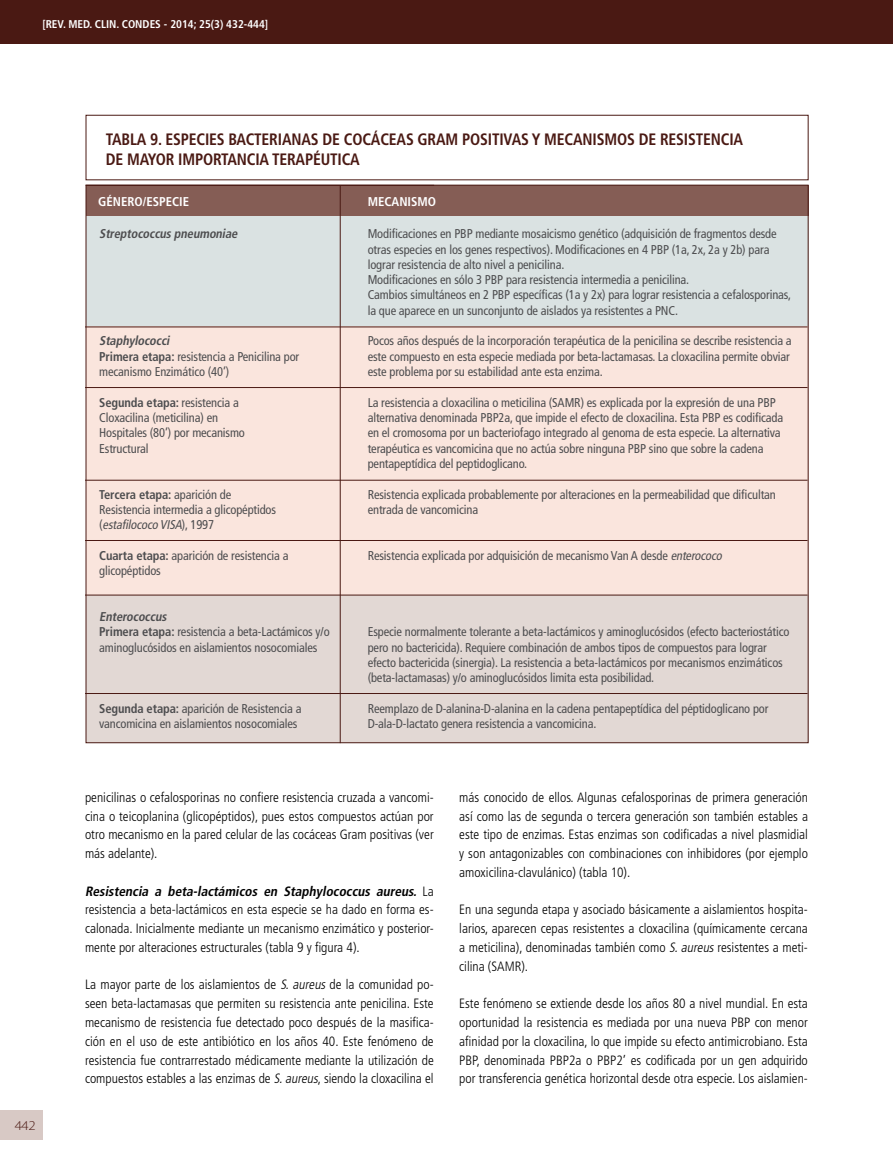
<style>
.page{position:relative;width:893px;height:1170px;background:#fff}
.page>*{position:absolute;margin:0;border:0;box-sizing:border-box;transform-origin:0 0}
.t1{font:700 condensed 16.5px "Frutiger";letter-spacing:-.01em;color:#4a1913;scale:.95 1}
.t2{font:300 condensed 13.5px/18.8px "Frutiger";color:#000;text-align:justify}
.t3{font:300 13.5px "Myriad Pro";color:#4a1913;scale:1.1 1}
.t4{font:condensed 12.75px/15.3px "Frutiger";letter-spacing:-.01em;color:#4d4d4f}
.t5{font:italic 700 condensed 12.75px "Frutiger";color:#4d4d4f}
.t6{font:700 condensed 12.75px "Frutiger";color:#fff}
.t7{font:700 condensed 11.25px "Frutiger";color:#fff}
.s1{font-weight:700;font-style:italic}
.s2{font-weight:700}
.s3{font-style:italic}
</style>
<div class="page">
<div style="left:0;top:1110px;width:43px;height:30px;background:#d8c9c5"></div>
<div style="left:0;top:0;width:893px;height:44px;background:#4a1913"></div>
<div style="left:86px;top:185px;width:722px;height:557px;background:#fae5dd"></div>
<div style="left:86px;top:215px;width:722px;height:111px;background:#dae2e2"></div>
<div style="left:86px;top:595px;width:722px;height:147px;background:#e2d8d4"></div>
<div style="left:86px;top:185px;width:722px;height:31px;background:#855d55"></div>
<div style="left:86px;top:115px;width:722px;height:65px;border:1px solid #4a1913"></div>
<hr style="left:340px;top:185px;width:1px;height:558px;background:#4a1913">
<hr style="left:86px;top:185px;width:348px;height:1px;background:#4a1913">
<hr style="left:85px;top:326px;width:722px;height:1px;background:#4a1913">
<hr style="left:85px;top:387px;width:722px;height:1px;background:#4a1913">
<hr style="left:85px;top:480px;width:722px;height:1px;background:#4a1913">
<hr style="left:85px;top:540px;width:722px;height:1px;background:#4a1913">
<hr style="left:85px;top:594px;width:722px;height:1px;background:#4a1913">
<hr style="left:85px;top:693px;width:722px;height:1px;background:#4a1913">
<p class="t7" style="left:42px;top:17px;width:227px">[REV. MED. CLIN. CONDES - 2014; 25(3) 432-444]</p>
<p class="t3" style="left:15px;top:1117px;width:21px">442</p>
<p class="t1" style="left:106px;top:129px;width:96px">TABLA 9. ESPECIES</p>
<p class="t1" style="left:228px;top:129px;width:19px">BACTERIANAS</p>
<p class="t1" style="left:322px;top:129px;width:71px">DECOCÁCEAS</p>
<p class="t1" style="left:418px;top:129px;width:22px">GRAM</p>
<p class="t1" style="left:462px;top:129px;width:17px">POSITIVAS</p>
<p class="t1" style="left:532px;top:129px;width:24px">Y MECANISMOS</p>
<p class="t1" style="left:639px;top:129px;width:32px">DE RESISTENCIA</p>
<p class="t1" style="left:106px;top:149px;width:34px">DE MAYOR</p>
<p class="t1" style="left:178px;top:149px;width:36px">IM PORTANCIA</p>
<p class="t1" style="left:272px;top:149px;width:10px">TERA</p>
<p class="t1" style="left:305px;top:149px;width:26px">PÉUTICA</p>
<p class="t6" style="left:98px;top:194px;width:23px">GÉNERO</p>
<p class="t6" style="left:143px;top:194px;width:30px">/ESPECIE</p>
<p class="t6" style="left:368px;top:194px;width:19px">MECANISMO</p>
<p class="t5" style="left:99px;top:226px;width:142px">Streptococcuspneumoniae</p>
<p class="t4" style="left:99px;top:333px;width:202px"><span class="s1">Staphylococci<br></span><span class="s2">PRIMERA ETAPA:</span> resistencia a Penicilina por mecanismo Enzimático (40’)</p>
<p class="t4" style="left:99px;top:394px;width:147px"><span class="s2">SEGUNDA ETAPA:</span> resistencia a<br>Cloxacilina (meticilina) en<br>Hospitales (80’) por mecanismo<br>Estructural</p>
<p class="t4" style="left:99px;top:486px;width:178px"><span class="s2">TERCERA ETAPA:</span> aparición de<br>Resistencia intermedia a glicopéptidos ( <span class="s3">estafilococo VISA</span>) , 1 9 9 7</p>
<p class="t4" style="left:99px;top:547px;width:191px"><span class="s2">CUARTA ETAPA:</span> aparición de resistencia a glicopéptidos</p>
<p class="t4" style="left:99px;top:609px;width:232px"><span class="s1">Enterococcus<br></span><span class="s2">PRIMERA ETAPA:</span> resistencia a beta-Lactámicos y/o aminoglucósidos en aislamientos nosocomiales</p>
<p class="t4" style="left:99px;top:700px;width:204px"><span class="s2">SEGUNDA ETAPA:</span> aparición de Resistencia a vancomicina en aislamientos nosocomiales</p>
<p class="t4" style="left:368px;top:226px;width:425px">Modificaciones en PBP mediante mosaicismo genético (adquisición de fragmentos desde otras especies en los genes respectivos). Modificaciones en 4 PBP (1a, 2x, 2a y 2b) para lograr resistencia de alto nivel a penicilina.<br>Modificaciones en sólo 3 PBP para resistencia intermedia a penicilina.<br>Cambios simultáneos en 2 PBP específicas (1a y 2x) para lograr resistencia a cefalosporinas, la que aparece en un sunconjunto de aislados ya resistentes a PNC.</p>
<p class="t4" style="left:368px;top:333px;width:425px">Pocos años después de la incorporación terapéutica de la penicilina se describe resistencia a este compuesto en esta especie mediada por beta-lactamasas. La cloxacilina permite obviar este problema por su estabilidad ante esta enzima.</p>
<p class="t4" style="left:368px;top:394px;width:417px">La resistencia a cloxacilina o meticilina (SAMR) es explicada por la expresión de una PBP alternativa denominada PBP2a, que impide el efecto de cloxacilina. Esta PBP es codificada en el cromosoma por un bacteriofago integrado al genoma de esta especie. La alternativa terapéutica es vancomicina que no actúa sobre ninguna PBP sino que sobre la cadena pentapeptídica del peptidoglicano.</p>
<p class="t4" style="left:368px;top:486px;width:410px">Resistencia explicada probablemente por alteraciones en la permeabilidad que dificultan entrada de vancomicina</p>
<p class="t4" style="left:368px;top:547px;width:358px">Resistencia explicada por adquisición de mecanismo Van A desde <span class="s3">enterococo</span></p>
<p class="t4" style="left:368px;top:624px;width:423px">Especie normalmente tolerante a beta-lactámicos y aminoglucósidos (efecto bacteriostático pero no bactericida). Requiere combinación de ambos tipos de compuestos para lograr efecto bactericida (sinergia). La resistencia a beta-lactámicos por mecanismos enzimáticos (beta-lactamasas) y/o aminoglucósidos limita esta posibilidad.</p>
<p class="t4" style="left:368px;top:700px;width:402px">Reemplazo de D-alanina-D-alanina en la cadena pentapeptídica del péptidoglicano por<br>D-ala-D-lactato genera resistencia a vancomicina.</p>
<p class="t2" style="left:85px;top:788px;width:350px">penicilinas o cefalosporinas no confiere resistencia cruzada a vancomi&shy;cina o teicoplanina (glicopéptidos), pues estos compuestos actúan por otro mecanismo en la pared celular de las cocáceas Gram positivas (ver más adelante).</p>
<p class="t2" style="left:85px;top:881px;width:350px"><span class="s1">Resistencia a beta-lactámicos en Staphylococcus aureus.</span> L a resistencia a beta-lactámicos en esta especie se ha dado en forma es&shy;calonada. Inicialmente mediante un mecanismo enzimático y posterior&shy;mente por alteraciones estructurales (tabla 9 y figura 4).</p>
<p class="t2" style="left:85px;top:975px;width:350px">La mayor parte de los aislamientos de <span class="s3">S. aureus</span> de la comunidad po&shy;seen beta-lactamasas que permiten su resistencia ante penicilina. Este mecanismo de resistencia fue detectado poco después de la masifica&shy;ción en el uso de este antibiótico en los años 40. Este fenómeno de resistencia fue contrarrestado médicamente mediante la utilización de compuestos estables a las enzimas de <span class="s3">S.aureus</span>, siendo la cloxacilina el</p>
<p class="t2" style="left:459px;top:788px;width:350px">más conocido de ellos. Algunas cefalosporinas de primera generación así como las de segunda o tercera generación son también estables a este tipo de enzimas. Estas enzimas son codificadas a nivel plasmidial y son antagonizables con combinaciones con inhibidores (por ejemplo amoxicilina-clavulánico) (tabla 10).</p>
<p class="t2" style="left:459px;top:900px;width:350px">En una segunda etapa y asociado básicamente a aislamientos hospita&shy;larios, aparecen cepas resistentes a cloxacilina (químicamente cercana a meticilina), denominadas también como <span class="s3">S.aureus</span> resistentes a meti&shy;cilina (SAMR).</p>
<p class="t2" style="left:459px;top:994px;width:350px">Este fenómeno se extiende desde los años 80 a nivel mundial. En esta oportunidad la resistencia es mediada por una nueva PBP con menor afinidad por la cloxacilina, lo que impide su efecto antimicrobiano. Esta PBP, denominada PBP2a o PBP2’ es codificada por un gen adquirido por transferencia genética horizontal desde otra especie. Los aislamien-</p>
</div>
